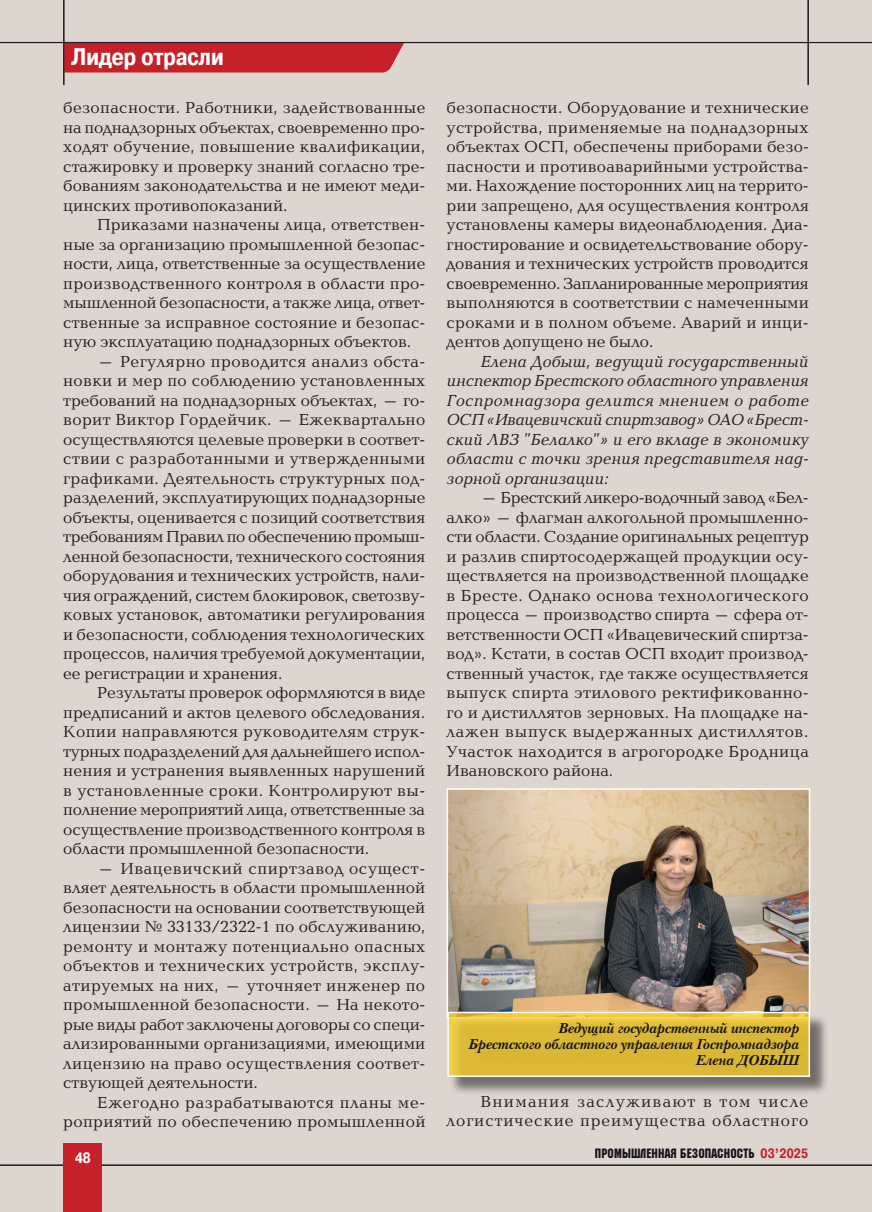
<style>
.page{position:relative;width:872px;height:1212px;background:#dcd6cf}
.page>*{position:absolute;margin:0;border:0;box-sizing:border-box;transform-origin:0 0}
.Rubr{font:700 24px "Pragmatica Cond C";color:#fff}
.Baltika_10{font:16.5px/19.5px "Baltica C";color:#231f20;text-align:justify}
.Baltika_10-2{font:italic 16.5px/19.5px "Baltica C";letter-spacing:.01em;color:#231f20;text-align:justify}
.Baltika_10-3{font:16.5px/19.5px "Baltica C";letter-spacing:.025em;color:#231f20;text-align:right}
.Baltika_10-4{font:16.5px/19.5px "Baltica C";letter-spacing:.055em;color:#231f20;text-align:right}
.t1{font:700 15px "Pragmatica Cond C";color:#fff}
.Подпись{font:italic 700 14.85px/15.8px "New Baskerville C";color:#171419;text-align:right}
.t2{font:13.5px "Machine C";letter-spacing:.01em;color:#171419}
.s1{font-family:"Pragmatica Cond C";font-weight:700;color:#c6212a}
</style>
<div class="page">
<div style="left:64px;top:43px;width:340px;height:29px;background:#c6212a"></div>
<hr style="left:0;top:1164px;width:872px;height:2px;background:#231f20">
<div style="left:64px;top:1144px;width:38px;height:68px;background:#c6212a"></div>
<hr style="left:0;top:42px;width:872px;height:1px;background:#231f20">
<hr style="left:807px;top:0;width:1px;height:85px;background:#231f20">
<hr style="left:63px;top:0;width:1px;height:85px;background:#231f20">
<img style="left:449px;top:791px;width:358px;height:220px">
<div style="left:446px;top:788px;width:364px;height:230px;border:2px solid #fff"></div>
<div style="left:449px;top:1014px;width:380px;height:81px;background:#231f20;opacity:.75"></div>
<svg style="left:446px;top:1011px;width:364px;height:67px;background:#debd44"></svg>
<p class="Rubr" style="left:71px;top:44px;width:154px">Лидер отрасли</p>
<p class="Baltika_10" style="left:63px;top:99px;width:364px">безопасности. Работники, задействованные на поднадзорных объектах, своевременно про&shy;ходят обучение, повышение квалификации, стажировку и проверку знаний согласно тре&shy;бованиям законодательства и не имеют меди&shy;цинских противопоказаний.</p>
<p class="Baltika_10" style="left:63px;top:216px;width:363px;text-indent:34px">Приказами назначены лица, ответствен&shy;ные за организацию промышленной безопас&shy;ности, лица, ответственные за осуществление производственного контроля в области про&shy;мышленной безопасности, а также лица, ответ&shy;ственные за исправное состояние и безопас&shy;ную эксплуатацию поднадзорных объектов.</p>
<p class="Baltika_10" style="left:63px;top:352px;width:364px;text-indent:34px">– Регулярно проводится анализ обста&shy;новки и мер по соблюдению установленных требований на поднадзорных объектах, – го&shy;ворит Виктор Гордейчик. – Ежеквартально осуществляются целевые проверки в соответ&shy;ствии с разработанными и утвержденными графиками. Деятельность структурных под&shy;разделений, эксплуатирующих поднадзорные объекты, оценивается с позиций соответствия требованиям Правил по обеспечению промыш&shy;ленной безопасности, технического состояния оборудования и технических устройств, нали&shy;чия ограждений, систем блокировок, светозву&shy;ковых установок, автоматики регулирования и безопасности, соблюдения технологических процессов, наличия требуемой документации, ее регистрации и хранения.</p>
<p class="Baltika_10" style="left:63px;top:684px;width:364px;text-indent:34px">Результаты проверок оформляются в виде предписаний и актов целевого обследования.<br>Копии направляются руководителям струк&shy;турных подразделений для дальнейшего испол&shy;нения и устранения выявленных нарушений в установленные сроки. Контролируют вы&shy;полнение мероприятий лица, ответственные за осуществление производственного контроля в области промышленной безопасности.</p>
<p class="Baltika_10" style="left:63px;top:859px;width:364px;text-indent:34px">– Ивацевичский спиртзавод осущест&shy;вляет деятельность в области промышленной безопасности на основании соответствующей лицензии № 33133/2322-1 по обслуживанию, ремонту и монтажу потенциально опасных объектов и технических устройств, эксплу&shy;атируемых на них, – уточняет инженер по промышленной безопасности. – На некото&shy;рые виды работ заключены договоры со специ&shy;ализированными организациями, имеющими лицензию на право осуществления соответ&shy;ствующей деятельности.</p>
<p class="Baltika_10-3" style="left:63px;top:1093px;width:364px">Ежегодно разрабатываются планы ме&shy;роприятий по обеспечению промышленной</p>
<p class="Baltika_10" style="left:446px;top:99px;width:364px">безопасности. Оборудование и технические устройства, применяемые на поднадзорных объектах ОСП, обеспечены приборами безо&shy;пасности и противоаварийными устройства&shy;ми. Нахождение посторонних лиц на террито&shy;рии запрещено, для осуществления контроля установлены камеры видеонаблюдения. Диа&shy;гностирование и освидетельствование обору&shy;дования и технических устройств проводится своевременно. Запланированные мероприятия выполняются в соответствии с намеченными сроками и в полном объеме. Аварий и инци&shy;дентов допущено не было.</p>
<p class="Baltika_10-2" style="left:446px;top:352px;width:364px;text-indent:34px">Елена Добыш, ведущий государственный инспектор Брестского областного управления Госпромнадзора делится мнением о работе ОСП «Ивацевичский спиртзавод» ОАО «Брест&shy;ский ЛВЗ "Белалко"» и его вкладе в экономику области с точки зрения представителя над&shy;зорной организации:</p>
<p class="Baltika_10" style="left:446px;top:489px;width:364px;text-indent:34px">– Брестский ликеро-водочный завод «Бел&shy;алко» – флагман алкогольной промышленно&shy;сти области. Создание оригинальных рецептур и разлив спиртосодержащей продукции осу&shy;ществляется на производственной площадке в Бресте. Однако основа технологического процесса – производство спирта – сфера от&shy;ветственности ОСП «Ивацевический спиртза&shy;вод». Кстати, в состав ОСП входит производ&shy;ственный участок, где также осуществляется выпуск спирта этилового ректификованно&shy;го и дистиллятов зерновых. На площадке на&shy;лажен выпуск выдержанных дистиллятов.<br>Участок находится в агрогородке Бродница Ивановского района.</p>
<p class="Подпись" style="left:468px;top:1020px;width:332px">Ведущий государственный инспектор<br>Брестского областного управления Госпромнадзора</p>
<p class="Подпись" style="left:695px;top:1052px;width:105px">Елена ДОБЫШ</p>
<p class="Baltika_10-4" style="left:446px;top:1092px;width:363px">Внимания заслуживают в том числе логистические преимущества областного</p>
<p class="t1" style="left:75px;top:1149px;width:17px">48</p>
<p class="t2" style="left:595px;top:1145px;width:215px">Промышленная безопасность <span class="s1">03’2025</span></p>
</div>
